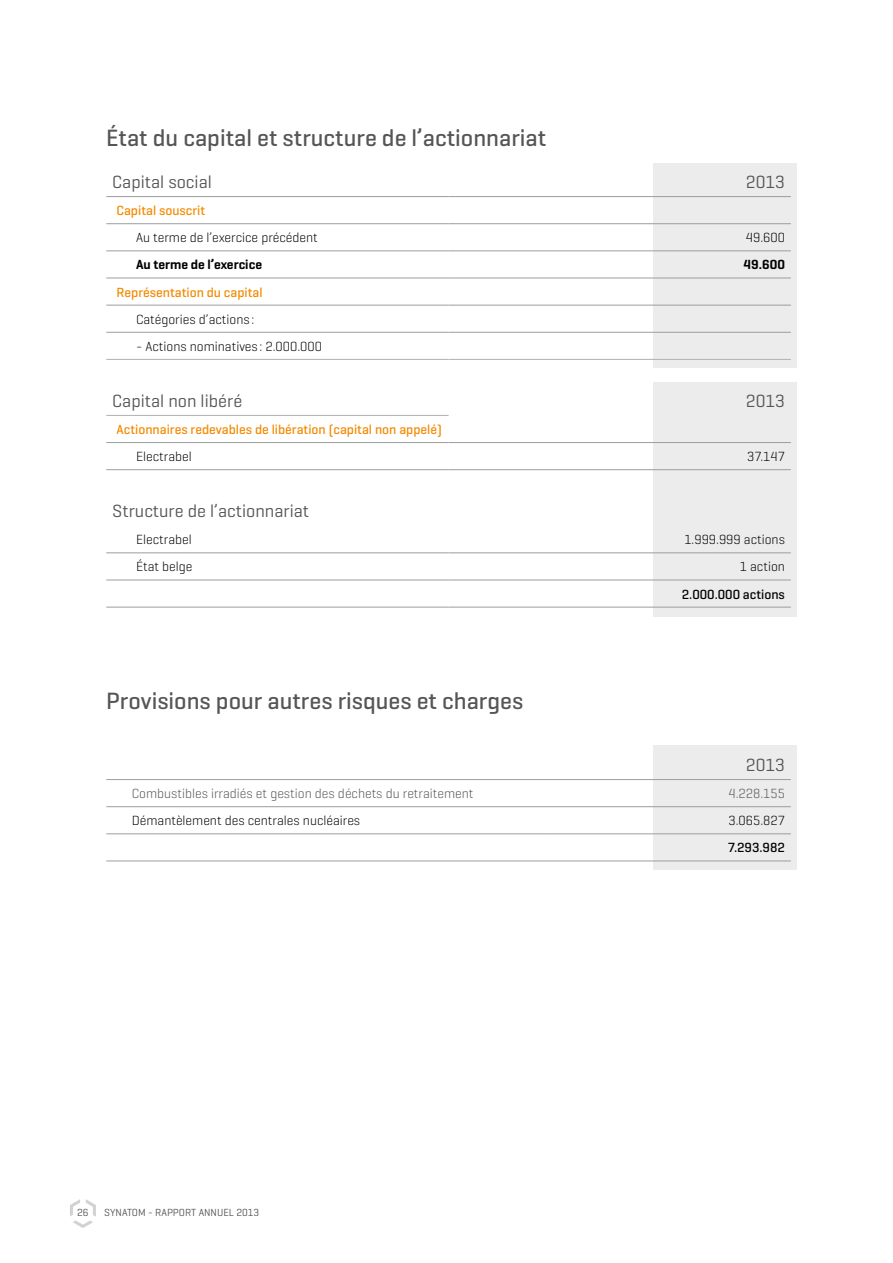
<style>
.page{position:relative;width:893px;height:1263px;background:#fff}
.page>*{position:absolute;margin:0;border:0;box-sizing:border-box;transform-origin:0 0}
.t1{font:500 24px "Geogrotesque";color:#565656}
.t2{font:18px "Geogrotesque";color:#565656}
.t3{font:300 13.5px "Geogrotesque";color:#000}
.t4{font:500 13.5px "Geogrotesque";color:#f38a00}
.t5{font:300 13.5px "Geogrotesque";color:#565656}
.t6{font:600 13.5px "Geogrotesque";color:#000}
.t7{font:500 13.5px "Geogrotesque";color:#000}
.t8{font:10.5px "Geogrotesque";color:#565656}
</style>
<div class="page">
<div style="left:654px;top:164px;width:143px;height:204px;background:#ececed"></div>
<div style="left:654px;top:382px;width:143px;height:235px;background:#ececed"></div>
<div style="left:654px;top:745px;width:143px;height:125px;background:#ececed"></div>
<hr style="left:106px;top:196px;width:343px;height:1px;background:#9c9d9d">
<hr style="left:449px;top:196px;width:342px;height:1px;background:#9c9d9d">
<hr style="left:106px;top:223px;width:343px;height:1px;background:#9c9d9d">
<hr style="left:449px;top:223px;width:342px;height:1px;background:#9c9d9d">
<hr style="left:106px;top:250px;width:343px;height:1px;background:#9c9d9d">
<hr style="left:449px;top:250px;width:342px;height:1px;background:#9c9d9d">
<hr style="left:106px;top:278px;width:343px;height:1px;background:#9c9d9d">
<hr style="left:449px;top:278px;width:342px;height:1px;background:#9c9d9d">
<hr style="left:106px;top:305px;width:343px;height:1px;background:#9c9d9d">
<hr style="left:449px;top:305px;width:342px;height:1px;background:#9c9d9d">
<hr style="left:106px;top:332px;width:343px;height:1px;background:#9c9d9d">
<hr style="left:449px;top:332px;width:342px;height:1px;background:#9c9d9d">
<hr style="left:106px;top:442px;width:343px;height:1px;background:#9c9d9d">
<hr style="left:449px;top:442px;width:342px;height:1px;background:#9c9d9d">
<hr style="left:106px;top:469px;width:343px;height:1px;background:#9c9d9d">
<hr style="left:449px;top:469px;width:342px;height:1px;background:#9c9d9d">
<hr style="left:106px;top:552px;width:343px;height:1px;background:#9c9d9d">
<hr style="left:449px;top:552px;width:342px;height:1px;background:#9c9d9d">
<hr style="left:106px;top:580px;width:343px;height:1px;background:#9c9d9d">
<hr style="left:449px;top:580px;width:342px;height:1px;background:#9c9d9d">
<hr style="left:106px;top:607px;width:343px;height:1px;background:#9c9d9d">
<hr style="left:449px;top:607px;width:342px;height:1px;background:#9c9d9d">
<hr style="left:106px;top:359px;width:343px;height:1px;background:#b1b2b3">
<hr style="left:449px;top:359px;width:342px;height:1px;background:#b1b2b3">
<hr style="left:106px;top:415px;width:343px;height:1px;background:#b1b2b3">
<hr style="left:106px;top:779px;width:444px;height:1px;background:#9c9d9d">
<hr style="left:550px;top:779px;width:241px;height:1px;background:#9c9d9d">
<hr style="left:106px;top:806px;width:444px;height:1px;background:#9c9d9d">
<hr style="left:550px;top:806px;width:241px;height:1px;background:#9c9d9d">
<hr style="left:550px;top:833px;width:241px;height:1px;background:#9c9d9d">
<hr style="left:550px;top:860px;width:241px;height:1px;background:#9c9d9d">
<hr style="left:106px;top:833px;width:444px;height:1px;background:#9c9d9d">
<hr style="left:106px;top:860px;width:444px;height:1px;background:#9c9d9d">
<svg style="left:70px;top:1199px;width:26px;height:29px"></svg>
<h1 class="t1" style="left:106px;top:122px;width:442px">État du capital et structure de l’actionnariat</h1>
<h2 class="t2" style="left:112px;top:171px;width:101px">Capital social</h2>
<h2 class="t2" style="left:746px;top:171px;width:41px">2013</h2>
<p class="t4" style="left:117px;top:202px;width:90px">Capital souscrit</p>
<p class="t3" style="left:136px;top:229px;width:183px">Au terme de l’exercice précédent</p>
<p class="t3" style="left:746px;top:229px;width:41px">49.600</p>
<p class="t6" style="left:136px;top:256px;width:127px">Au terme de l’exercice</p>
<p class="t6" style="left:744px;top:256px;width:43px">49.600</p>
<p class="t4" style="left:117px;top:284px;width:148px">Représentation du capital</p>
<p class="t3" style="left:136px;top:311px;width:120px">Catégories d’actions :</p>
<p class="t3" style="left:136px;top:338px;width:187px">- Actions nominatives : 2.000.000</p>
<h2 class="t2" style="left:112px;top:390px;width:131px">Capital non libéré</h2>
<h2 class="t2" style="left:746px;top:390px;width:41px">2013</h2>
<p class="t4" style="left:117px;top:421px;width:327px">Actionnaires redevables de libération (capital non appelé)</p>
<p class="t3" style="left:136px;top:448px;width:57px">Electrabel</p>
<p class="t3" style="left:747px;top:448px;width:39px">37.147</p>
<h2 class="t2" style="left:112px;top:500px;width:198px">Structure de l’actionnariat</h2>
<p class="t3" style="left:136px;top:531px;width:57px">Electrabel</p>
<p class="t3" style="left:684px;top:531px;width:102px">1.999.999 actions</p>
<p class="t3" style="left:136px;top:558px;width:58px">État belge</p>
<p class="t3" style="left:740px;top:558px;width:47px">1 action</p>
<p class="t7" style="left:682px;top:586px;width:105px">2.000.000 actions</p>
<h1 class="t1" style="left:106px;top:686px;width:419px">Provisions pour autres risques et charges</h1>
<h2 class="t2" style="left:746px;top:754px;width:41px">2013</h2>
<p class="t5" style="left:132px;top:785px;width:343px">Combustibles irradiés et gestion des déchets du retraitement</p>
<p class="t5" style="left:728px;top:785px;width:58px">4.228.155</p>
<p class="t3" style="left:132px;top:812px;width:230px">Démantèlement des centrales nucléaires</p>
<p class="t3" style="left:728px;top:812px;width:58px">3.065.827</p>
<p class="t7" style="left:728px;top:839px;width:59px">7.293.982</p>
<p class="t8" style="left:77px;top:1206px;width:13px">26</p>
<p class="t8" style="left:104px;top:1206px;width:156px">SYNATOM - RAPPORT ANNUEL 2013</p>
</div>
